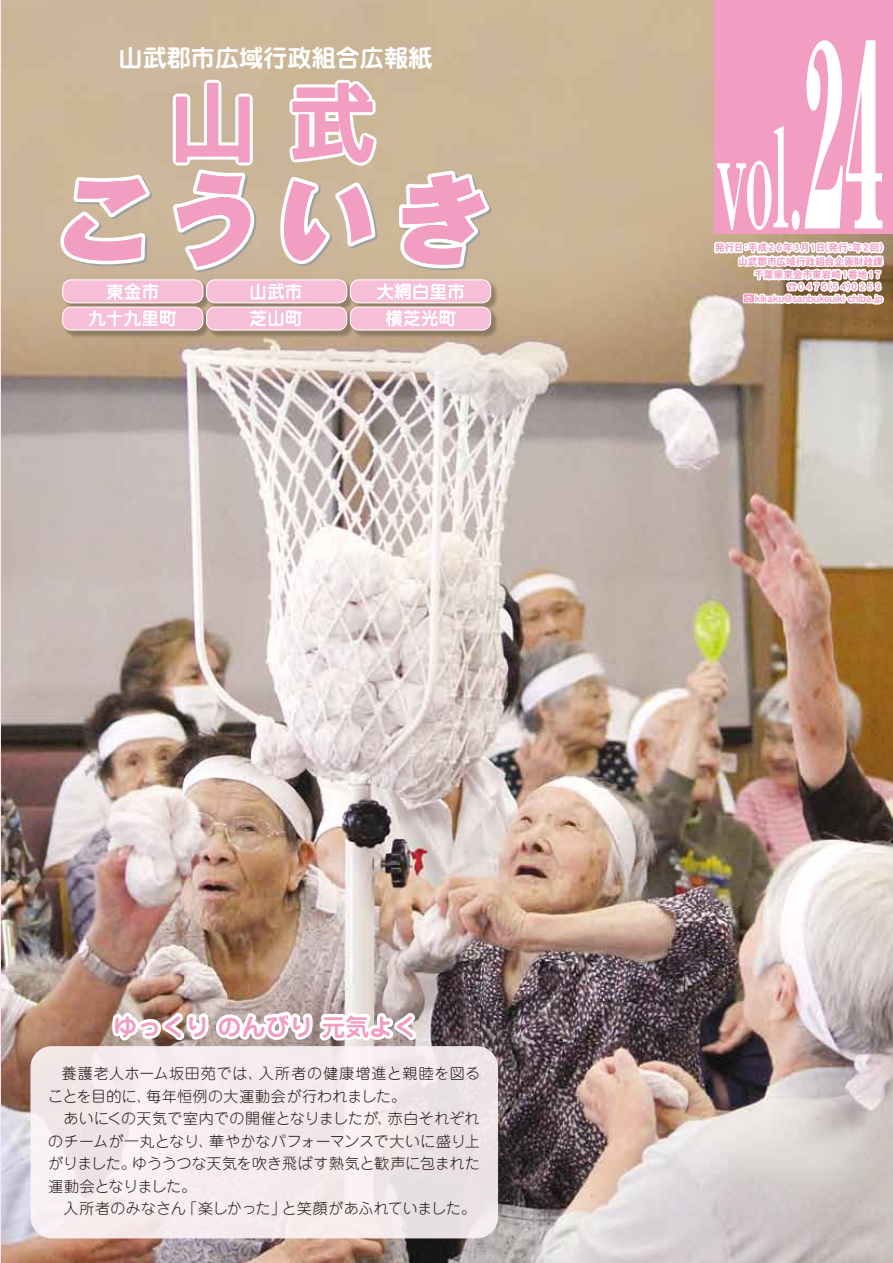
<style>
.page{position:relative;width:893px;height:1263px;background:#fff}
.page>*{position:absolute;margin:0;border:0;box-sizing:border-box;transform-origin:0 0}
.t1{font:900 242.1px "Ryumin Pro";color:#fff;scale:.33 1}
.t2{font:700 24.15px "Jun 501 Pro";color:#fff}
.t3{font:700 24px "Jun 501 Pro";color:#f19ec2}
.t4{font:300 15px/22.5px "Jun 101 Pro";letter-spacing:.02em;color:#221815}
.t5{font:9.75px/12px "DFHS Gothic G W7 WINP RKSJ H";color:#f19ec2;text-align:right}
.s1{font-family:"DFHS Gothic W7 MP RKSJ H"}
</style>
<div class="page">
<img style="left:0;top:0;width:893px;height:1263px">
<img style="left:63px;top:280px;width:143px;height:27px">
<div style="left:63px;top:280px;width:140px;height:23px;background:#f6bfd7;border-radius:9px"></div>
<div style="left:62px;top:279px;width:141px;height:24px;border:1px solid #fff;border-radius:9px"></div>
<img style="left:63px;top:307px;width:143px;height:32px">
<div style="left:63px;top:307px;width:140px;height:23px;background:#f6bfd7;border-radius:9px"></div>
<div style="left:62px;top:307px;width:141px;height:24px;border:1px solid #fff;border-radius:9px"></div>
<img style="left:206px;top:280px;width:144px;height:27px">
<div style="left:207px;top:280px;width:140px;height:23px;background:#f6bfd7;border-radius:9px"></div>
<div style="left:206px;top:279px;width:141px;height:24px;border:1px solid #fff;border-radius:9px"></div>
<img style="left:206px;top:307px;width:144px;height:32px">
<div style="left:207px;top:307px;width:140px;height:23px;background:#f6bfd7;border-radius:9px"></div>
<div style="left:206px;top:307px;width:141px;height:24px;border:1px solid #fff;border-radius:9px"></div>
<img style="left:350px;top:280px;width:149px;height:27px">
<div style="left:350px;top:280px;width:141px;height:23px;background:#f6bfd7;border-radius:9px"></div>
<div style="left:350px;top:279px;width:141px;height:24px;border:1px solid #fff;border-radius:9px"></div>
<img style="left:350px;top:307px;width:149px;height:32px">
<div style="left:350px;top:307px;width:141px;height:23px;background:#f6bfd7;border-radius:9px"></div>
<div style="left:350px;top:307px;width:141px;height:24px;border:1px solid #fff;border-radius:9px"></div>
<div style="left:714px;top:0;width:179px;height:234px;background:#f19ec2"></div>
<svg style="left:59px;top:169px;width:100px;height:101px;background:#ddb8b6"></svg>
<svg style="left:395px;top:166px;width:103px;height:108px;background:#e1b6b9"></svg>
<svg style="left:168px;top:75px;width:90px;height:202px;background:#dfb9b8"></svg>
<svg style="left:280px;top:73px;width:103px;height:197px;background:#dfb8b6"></svg>
<div style="left:31px;top:1046px;width:467px;height:192px;background:linear-gradient(to right,#f8eef1,#eee6e8);border-radius:21px"></div>
<svg style="left:107px;top:283px;width:51px;height:17px"></svg>
<svg style="left:251px;top:283px;width:50px;height:17px"></svg>
<svg style="left:377px;top:283px;width:87px;height:17px"></svg>
<svg style="left:89px;top:310px;width:87px;height:16px"></svg>
<svg style="left:250px;top:310px;width:52px;height:16px"></svg>
<svg style="left:386px;top:310px;width:70px;height:16px"></svg>
<img style="left:109px;top:912px;width:311px;height:160px">
<svg style="left:710px;top:126px;width:179px;height:183px"></svg>
<h2 class="t2" style="left:118px;top:38px;width:315px">山武郡市広域行政組合広報紙</h2>
<h1 class="t1" style="left:804px;top:-55px;width:243px">24</h1>
<p class="t5" style="left:715px;top:241px;width:169px;line-height:13.5px">発行日：平成２６年３月１日(発行：年２回)山武郡市広域行政組合企画財政課</p>
<p class="t5" style="left:754px;top:269px;width:130px">千葉県東金市東岩崎１番地１７<span class="s1">☎</span>０４７５(５４)０２５３kikaku@sanbukouiki-chiba.jp</p>
<h3 class="t3" style="left:114px;top:1007px;width:305px">ゆっくり のんびり 元気よく</h3>
<p class="t4" style="left:48px;top:1061px;width:434px;text-indent:14px">養護老人ホーム坂田苑では、入所者の健康増進と親睦を図ることを目的に、毎年恒例の大運動会が行われました。<br>　あいにくの天気で室内での開催となりましたが、赤白それぞれのチームが一丸となり、華やかなパフォーマンスで大いに盛り上がりました。ゆううつな天気を吹き飛ばす熱気と歓声に包まれた運動会となりました。<br>　入所者のみなさん「楽しかった」と笑顔があふれていました。</p>
</div>
